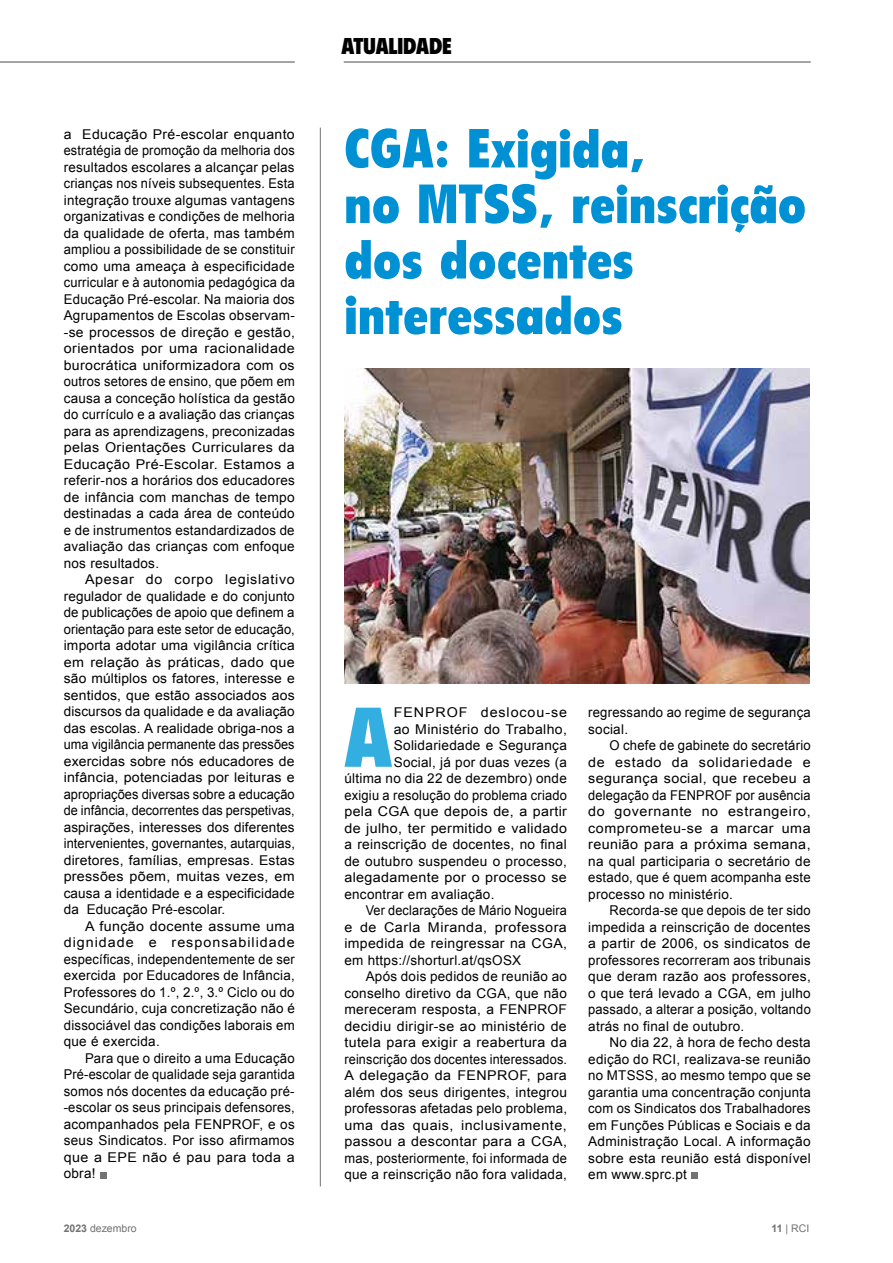
<style>
.page{position:relative;width:893px;height:1263px;background:#fff}
.page>*{position:absolute;margin:0;border:0;box-sizing:border-box;transform-origin:0 0}
.t1{font:900 condensed 82.95px "Flyer LT Std";color:#32afe0}
.t2{font:900 condensed 54px/55.5px "Flyer LT Std";letter-spacing:.01em;color:#0090d4}
.t3{font:900 condensed 22.5px "Flyer LT Std";letter-spacing:-.01em;color:#000}
.t4{font:13.5px/16.5px "Arial";letter-spacing:.02em;color:#000;text-align:justify}
.t5{font:13.5px/16.5px "Arial";letter-spacing:.02em;color:#000;text-align:justify;scale:1.06 1}
.t6{font:13.5px/16.5px "Arial";letter-spacing:.02em;color:#000;text-align:justify;scale:1.04 1}
.t7{font:13.5px/16.5px "Arial";letter-spacing:.02em;color:#000;text-align:justify;scale:.96 1}
.t8{font:13.5px "Arial";letter-spacing:.02em;color:#000;scale:1.05 1}
.t9{font:13.5px "Arial";letter-spacing:.02em;color:#000;scale:.94 1}
.t10{font:13.5px "Arial";letter-spacing:.065em;color:#000;scale:1.06 1}
.t11{font:10.5px "Arial";color:#707172}
.s1{font-weight:700}
</style>
<div class="page">
<hr style="left:0;top:62px;width:295px;height:1px;background:#4b4b4d">
<hr style="left:344px;top:62px;width:467px;height:1px;background:#4b4b4d">
<div style="left:691px;top:1172px;width:7px;height:7px;background:#727375"></div>
<img style="left:344px;top:368px;width:465px;height:315px">
<div style="left:100px;top:1172px;width:7px;height:6px;background:#727375"></div>
<hr style="left:320px;top:128px;width:1px;height:1058px;background:#737373">
<p class="t6" style="left:64px;top:126px;width:224px">a Educação Pré-escolar enquanto estratégia de promoção da melhoria dos resultados escolares a alcançar pelas crianças nos níveis subsequentes. Esta integração trouxe algumas vantagens organizativas e condições de melhoria da qualidade de oferta, mas também ampliou a possibilidade de se constituir como uma ameaça à especificidade curricular e à autonomia pedagógica da Educação Pré-escolar. Na maioria dos Agrupamentos de Escolas observam--se processos de direção e gestão, orientados por uma racionalidade burocrática uniformizadora com os outros setores de ensino, que põem em causa a conceção holística da gestão do currículo e a avaliação das crianças para as aprendizagens, preconizadas pelas Orientações Curriculares da Educação Pré-Escolar. Estamos a referir-nos a horários dos educadores de infância com manchas de tempo destinadas a cada área de conteúdo e de instrumentos estandardizados de avaliação das crianças com enfoque nos resultados.</p>
<p class="t5" style="left:64px;top:571px;width:220px;text-indent:21px">Apesar do corpo legislativo regulador de qualidade e do conjunto de publicações de apoio que definem a orientação para este setor de educação, importa adotar uma vigilância crítica em relação às práticas, dado que são múltiplos os fatores, interesse e sentidos, que estão associados aos discursos da qualidade e da avaliação das escolas. A realidade obriga-nos a uma vigilância permanente das pressões exercidas sobre nós educadores de infância, potenciadas por leituras e apropriações diversas sobre a educação de infância, decorrentes das perspetivas, aspirações, interesses dos diferentes intervenientes, governantes, autarquias, diretores, famílias, empresas. Estas pressões põem, muitas vezes, em causa a identidade e a especificidade da Educação Pré-escolar.</p>
<p class="t5" style="left:64px;top:918px;width:220px;text-indent:21px">A função docente assume uma dignidade e responsabilidade específicas, independentemente de ser exercida por Educadores de Infância, Professores do 1.º, 2.º, 3.º Ciclo ou do Secundário, cuja concretização não é dissociável das condições laborais em que é exercida.</p>
<p class="t4" style="left:64px;top:1050px;width:233px;text-indent:21px">Para que o direito a uma Educação Pré-escolar de qualidade seja garantida somos nós docentes da educação pré--escolar os seus principais defensores, acompanhados pela FENPROF, e os seus Sindicatos. Por isso afirmamos que a EPE não é pau para toda a obra!</p>
<h3 class="t3" style="left:342px;top:33px;width:112px">ATUALIDADE</h3>
<h2 class="t2" style="left:344px;top:121px;width:463px">CGA: Exigida,<br>no MTSS, reinscrição dos docentes interessados</h2>
<h1 class="t1" style="left:344px;top:688px;width:49px">A</h1>
<p class="t10" style="left:394px;top:704px;width:165px">FENPROF deslocou-se</p>
<p class="t6" style="left:394px;top:721px;width:168px">ao Ministério do Trabalho,</p>
<p class="t4" style="left:394px;top:737px;width:175px">Solidariedade e Segurança</p>
<p class="t4" style="left:394px;top:754px;width:175px">Social, já por duas vezes (a</p>
<p class="t4" style="left:344px;top:770px;width:224px">última no dia 22 de dezembro) onde</p>
<p class="t7" style="left:344px;top:787px;width:233px">exigiu a resolução do problema criado</p>
<p class="t8" style="left:344px;top:803px;width:213px">pela CGA que depois de, a partir</p>
<p class="t5" style="left:344px;top:820px;width:211px">de julho, ter permitido e validado</p>
<p class="t4" style="left:344px;top:836px;width:224px">a reinscrição de docentes, no final</p>
<p class="t4" style="left:344px;top:853px;width:224px">de outubro suspendeu o processo,</p>
<p class="t5" style="left:344px;top:869px;width:211px">alegadamente por o processo se</p>
<p class="t4" style="left:344px;top:886px;width:151px">encontrar em avaliação.</p>
<p class="t9" style="left:366px;top:902px;width:216px">Ver declarações de Mário Nogueira</p>
<p class="t5" style="left:344px;top:919px;width:211px">e de Carla Miranda, professora</p>
<p class="t6" style="left:344px;top:935px;width:215px">impedida de reingressar na CGA,</p>
<p class="t4" style="left:344px;top:952px;width:178px">em https://shorturl.at/qsOSX</p>
<p class="t4" style="left:366px;top:968px;width:203px">Após dois pedidos de reunião ao</p>
<p class="t4" style="left:344px;top:985px;width:224px">conselho diretivo da CGA, que não</p>
<p class="t4" style="left:344px;top:1001px;width:224px">mereceram resposta, a FENPROF</p>
<p class="t8" style="left:344px;top:1017px;width:213px">decidiu dirigir-se ao ministério de</p>
<p class="t8" style="left:344px;top:1034px;width:213px">tutela para exigir a reabertura da</p>
<p class="t9" style="left:344px;top:1050px;width:238px">reinscrição dos docentes interessados.</p>
<p class="t5" style="left:344px;top:1067px;width:211px">A delegação da FENPROF, para</p>
<p class="t4" style="left:344px;top:1084px;width:224px">além dos seus dirigentes, integrou</p>
<p class="t4" style="left:344px;top:1100px;width:224px">professoras afetadas pelo problema,</p>
<p class="t5" style="left:344px;top:1117px;width:211px">uma das quais, inclusivamente,</p>
<p class="t5" style="left:344px;top:1133px;width:211px">passou a descontar para a CGA,</p>
<p class="t7" style="left:344px;top:1150px;width:233px">mas, posteriormente, foi informada de</p>
<p class="t4" style="left:344px;top:1166px;width:224px">que a reinscrição não fora validada,</p>
<p class="t4" style="left:588px;top:704px;width:224px">regressando ao regime de segurança social.</p>
<p class="t4" style="left:588px;top:737px;width:224px;text-indent:21px">O chefe de gabinete do secretário de estado da solidariedade e segurança social, que recebeu a delegação da FENPROF por ausência do governante no estrangeiro, comprometeu-se a marcar uma reunião para a próxima semana, na qual participaria o secretário de estado, que é quem acompanha este processo no ministério.</p>
<p class="t7" style="left:588px;top:902px;width:233px;text-indent:21px">Recorda-se que depois de ter sido impedida a reinscrição de docentes a partir de 2006, os sindicatos de professores recorreram aos tribunais que deram razão aos professores, o que terá levado a CGA, em julho passado, a alterar a posição, voltando atrás no final de outubro.</p>
<p class="t4" style="left:588px;top:1034px;width:224px;text-indent:21px">No dia 22, à hora de fecho desta edição do RCI, realizava-se reunião no MTSSS, ao mesmo tempo que se garantia uma concentração conjunta com os Sindicatos dos Trabalhadores em Funções Públicas e Sociais e da Administração Local. A informação sobre esta reunião está disponível em www.sprc.pt</p>
<p class="t11" style="left:64px;top:1221px;width:74px"><span class="s1">2023</span> dezembro</p>
<p class="t11" style="left:772px;top:1221px;width:39px"><span class="s1">11</span> | RCI</p>
</div>
